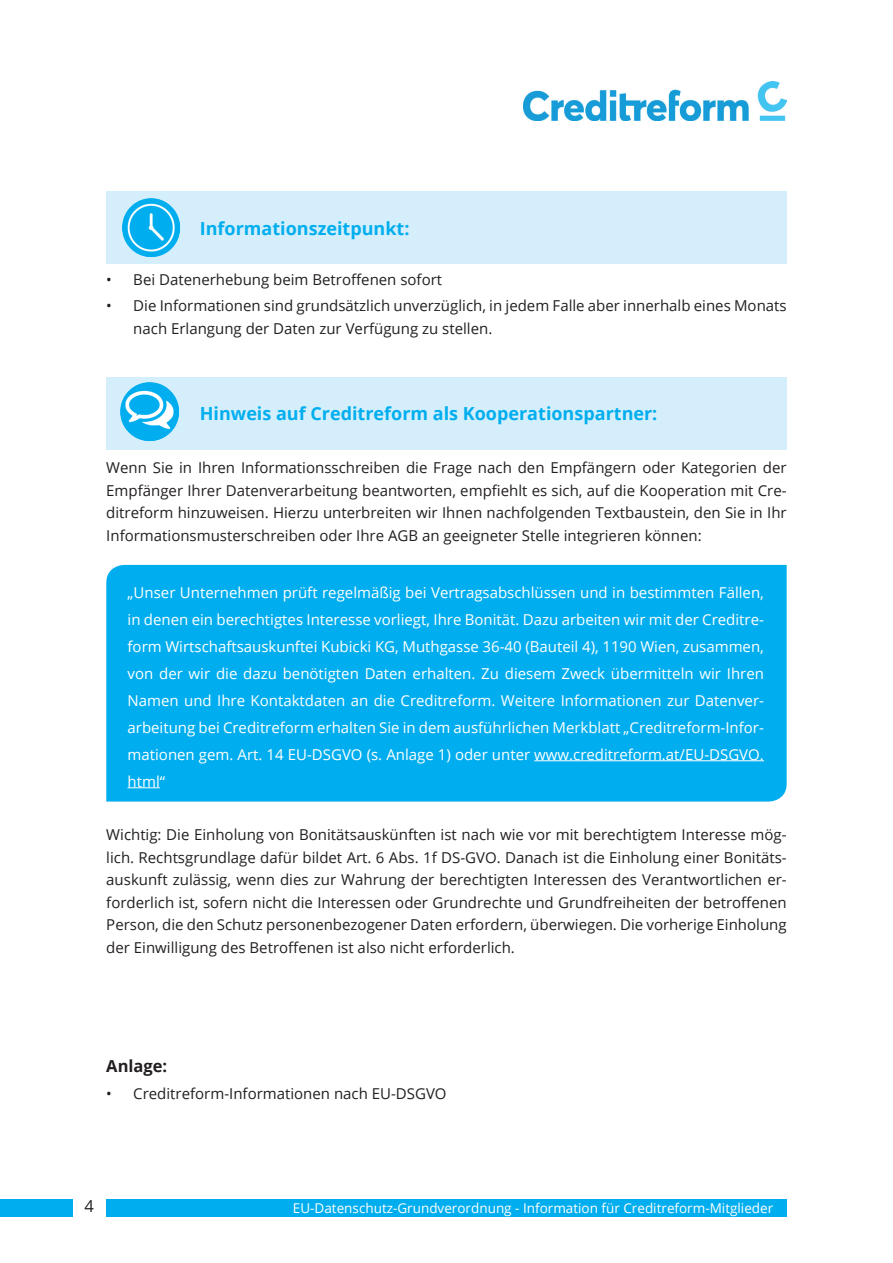
<style>
.page{position:relative;width:893px;height:1263px;background:#fff}
.page>*{position:absolute;margin:0;border:0;box-sizing:border-box;transform-origin:0 0}
.t1{font:700 18px "Open Sans";color:#00aeef}
.t2{font:700 16.5px "Open Sans";color:#231f20}
.t3{font:16.5px "Open Sans";color:#231f20}
.t4{font:15px/22.5px "Open Sans";color:#231f20;text-align:justify}
.t5{font:15px/27px "Open Sans";color:#fff;text-align:justify}
.t6{font:13.5px "Open Sans";color:#fff}
</style>
<div class="page">
<img style="left:523px;top:82px;width:264px;height:38px">
<div style="left:0;top:1199px;width:72px;height:17px;background:#00aeef"></div>
<div style="left:106px;top:1199px;width:681px;height:17px;background:#00aeef"></div>
<div style="left:106px;top:377px;width:681px;height:72px;background:#d4effb"></div>
<img style="left:120px;top:382px;width:59px;height:59px">
<div style="left:106px;top:191px;width:681px;height:73px;background:#d4effb"></div>
<img style="left:122px;top:198px;width:59px;height:59px">
<div style="left:106px;top:565px;width:681px;height:236px;background:#00aeef"></div>
<hr style="left:534px;top:760px;width:230px;height:1px;background:#fff">
<hr style="left:128px;top:787px;width:32px;height:1px;background:#fff">
<p class="t1" style="left:200px;top:215px;width:211px">Informationszeitpunkt:</p>
<p class="t4" style="left:106px;top:267px;width:337px">• Bei Datenerhebung beim Betroffenen sofort</p>
<p class="t4" style="left:133px;top:294px;width:655px;text-indent:-27px">• Die Informationen sind grundsätzlich unverzüglich, in jedem Falle aber innerhalb eines Monats nach Erlangung der Daten zur Verfügung zu stellen.</p>
<p class="t1" style="left:200px;top:401px;width:459px">Hinweis auf Creditreform als Kooperationspartner:</p>
<p class="t4" style="left:106px;top:456px;width:682px">Wenn Sie in Ihren Informationsschreiben die Frage nach den Empfängern oder Kategorien der Empfänger Ihrer Datenverarbeitung beantworten, empfiehlt es sich, auf die Kooperation mit Cre&shy;ditreform hinzuweisen. Hierzu unterbreiten wir Ihnen nachfolgenden Textbaustein, den Sie in Ihr Informationsmusterschreiben oder Ihre AGB an geeigneter Stelle integrieren können:</p>
<p class="t5" style="left:128px;top:578px;width:638px">„Unser Unternehmen prüft regelmäßig bei Vertragsabschlüssen und in bestimmten Fällen, in denen ein berechtigtes Interesse vorliegt, Ihre Bonität. Dazu arbeiten wir mit der Creditre&shy;form Wirtschaftsauskunftei Kubicki KG, Muthgasse 36-40 (Bauteil 4), 1190 Wien, zusammen, von der wir die dazu benötigten Daten erhalten. Zu diesem Zweck übermitteln wir Ihren Namen und Ihre Kontaktdaten an die Creditreform. Weitere Informationen zur Datenver&shy;arbeitung bei Creditreform erhalten Sie in dem ausführlichen Merkblatt „Creditreform-Infor&shy;mationen gem. Art. 14 EU-DSGVO (s. Anlage 1) oder unter www.creditreform.at/EU-DSGVO. html“</p>
<p class="t4" style="left:106px;top:823px;width:682px">Wichtig: Die Einholung von Bonitätsauskünften ist nach wie vor mit berechtigtem Interesse mög&shy;lich. Rechtsgrundlage dafür bildet Art. 6 Abs. 1f DS-GVO. Danach ist die Einholung einer Bonitäts&shy;auskunft zulässig, wenn dies zur Wahrung der berechtigten Interessen des Verantwortlichen er&shy;forderlich ist, sofern nicht die Interessen oder Grundrechte und Grundfreiheiten der betroffenen Person, die den Schutz personenbezogener Daten erfordern, überwiegen. Die vorherige Einholung der Einwilligung des Betroffenen ist also nicht erforderlich.</p>
<p class="t2" style="left:106px;top:1055px;width:63px">Anlage:</p>
<p class="t4" style="left:106px;top:1082px;width:342px">• Creditreform-Informationen nach EU-DSGVO</p>
<p class="t3" style="left:85px;top:1194px;width:11px">4</p>
<p class="t6" style="left:293px;top:1199px;width:482px">EU-Datenschutz-Grundverordnung - Information für Creditreform-Mitglieder</p>
</div>
